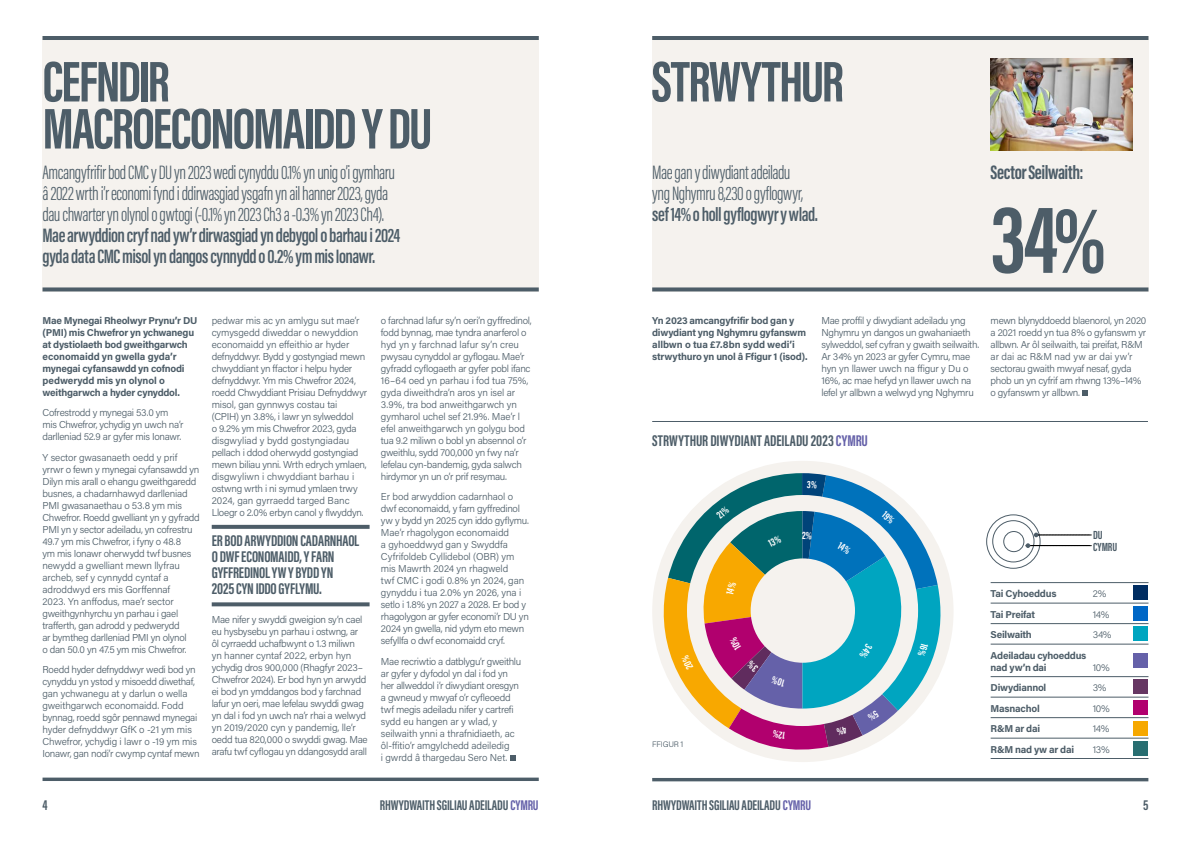
<style>
.page{position:relative;width:1191px;height:842px;background:#fff}
.page>*{position:absolute;margin:0;border:0;box-sizing:border-box;transform-origin:0 0}
.t1{font:700 97px "Acumin Pro Extra Cond";color:#4d5d68}
.t2{font:700 59px/47px "Acumin Pro Extra Cond";letter-spacing:-.03em;color:#4d5d68}
.t3{font:700 22px "Acumin Pro";color:#4d5d68}
.t4{font:300 20px/21px "Acumin Pro Extra Cond";letter-spacing:-.02em;color:#4d5d68}
.t5{font:600 20px/21px "Acumin Pro Extra Cond";letter-spacing:-.025em;color:#4d5d68}
.t6{font:700 20px "Acumin Pro Extra Cond";letter-spacing:-.02em;color:#4d5d68}
.t7{font:700 16px/16px "Acumin Pro Extra Cond";letter-spacing:-.005em;color:#4d5d68}
.t8{font:700 14.5px "Acumin Pro Extra Cond";letter-spacing:-.005em;color:#4d5d68}
.t9{font:700 12.1px/12.1px "Acumin Pro Extra Cond";color:#4d5d68}
.t10{font:300 10px/12px "Acumin Pro";letter-spacing:-.025em;color:#4d5d68}
.t11{font:700 10px/12px "Acumin Pro";letter-spacing:-.025em;color:#4d5d68}
.t12{font:300 8px "Acumin Pro";letter-spacing:-.015em;color:#4d5d68}
.s1{color:#6561a9}
</style>
<div class="page">
<hr style="left:652px;top:778px;width:496px;height:3px;background:#4d5d68">
<hr style="left:43px;top:778px;width:496px;height:3px;background:#4d5d68">
<div style="left:652px;top:36px;width:496px;height:255px;background:#f5f2ee"></div>
<svg style="left:652px;top:287px;width:496px;height:4px;background:#606e77"></svg>
<hr style="left:652px;top:36px;width:496px;height:4px;background:#4d5d68">
<svg style="left:1082px;top:390px;width:6px;height:6px"></svg>
<hr style="left:990px;top:582px;width:158px;height:1px;background:#4d5d68">
<hr style="left:990px;top:603px;width:158px;height:1px;background:#4d5d68">
<hr style="left:990px;top:623px;width:158px;height:1px;background:#4d5d68">
<hr style="left:990px;top:644px;width:158px;height:1px;background:#4d5d68">
<hr style="left:990px;top:676px;width:158px;height:1px;background:#4d5d68">
<hr style="left:990px;top:697px;width:158px;height:1px;background:#4d5d68">
<hr style="left:990px;top:717px;width:158px;height:1px;background:#4d5d68">
<hr style="left:990px;top:738px;width:158px;height:1px;background:#4d5d68">
<hr style="left:990px;top:758px;width:158px;height:1px;background:#4d5d68">
<div style="left:1133px;top:585px;width:15px;height:15px;background:#002d62"></div>
<div style="left:1133px;top:606px;width:15px;height:14px;background:#0067c6"></div>
<div style="left:1133px;top:626px;width:15px;height:15px;background:#00a5c0"></div>
<div style="left:1133px;top:653px;width:15px;height:15px;background:#6561a9"></div>
<div style="left:1133px;top:680px;width:15px;height:14px;background:#663763"></div>
<div style="left:1133px;top:700px;width:15px;height:15px;background:#b1006e"></div>
<div style="left:1133px;top:721px;width:15px;height:14px;background:#f6a800"></div>
<div style="left:1133px;top:741px;width:15px;height:15px;background:#286e71"></div>
<hr style="left:652px;top:421px;width:496px;height:1px;background:#4d5d68">
<div style="left:992px;top:520px;width:42px;height:42px;border:1px solid #4d5d68;border-radius:50%"></div>
<div style="left:986px;top:515px;width:54px;height:53px;border:1px solid #4d5d68;border-radius:50%"></div>
<div style="left:1003px;top:531px;width:21px;height:21px;border:1px solid #4d5d68;border-radius:50%"></div>
<svg style="left:1033px;top:533px;width:58px;height:4px"></svg>
<svg style="left:1025px;top:543px;width:66px;height:5px"></svg>
<img style="left:990px;top:58px;width:143px;height:92px">
<div style="left:652px;top:461px;width:301px;height:301px;background:#f5f2ee;border-radius:50%"></div>
<div style="left:43px;top:36px;width:496px;height:255px;background:#f5f2ee"></div>
<svg style="left:43px;top:287px;width:496px;height:4px;background:#606e77"></svg>
<hr style="left:43px;top:36px;width:496px;height:4px;background:#4d5d68">
<svg style="left:212px;top:525px;width:157px;height:4px"></svg>
<svg style="left:212px;top:602px;width:157px;height:4px"></svg>
<svg style="left:510px;top:755px;width:5px;height:6px"></svg>
<svg style="left:653px;top:473px;width:294px;height:281px"></svg>
<h2 class="t2" style="left:43px;top:58px;width:391px">CEFNDIR<br>MACROECONOMAIDD Y DU</h2>
<h3 class="t4" style="left:43px;top:162px;width:354px">Amcangyfrifir bod CMC y DU yn 2023 wedi cynyddu 0.1% yn unig o’i gymharu â 2022 wrth i’r economi fynd i ddirwasgiad ysgafn yn ail hanner 2023, gyda dau chwarter yn olynol o gwtogi (-0.1% yn 2023 Ch3 a -0.3% yn 2023 Ch4).</h3>
<h3 class="t5" style="left:43px;top:225px;width:359px">Mae arwyddion cryf nad yw’r dirwasgiad yn debygol o barhau i 2024 gyda data CMC misol yn dangos cynnydd o 0.2% ym mis Ionawr.</h3>
<p class="t11" style="left:43px;top:314px;width:156px">Mae Mynegai Rheolwyr Prynu’r DU (PMI) mis Chwefror yn ychwanegu at dystiolaeth bod gweithgarwch economaidd yn gwella gyda’r mynegai cyfansawdd yn cofnodi pedwerydd mis yn olynol o weithgarwch a hyder cynyddol.</p>
<p class="t10" style="left:43px;top:406px;width:143px">Cofrestrodd y mynegai 53.0 ym mis Chwefror, ychydig yn uwch na’r darlleniad 52.9 ar gyfer mis Ionawr.</p>
<p class="t10" style="left:43px;top:451px;width:159px">Y sector gwasanaeth oedd y prif yrrwr o fewn y mynegai cyfansawdd yn Dilyn mis arall o ehangu gweithgaredd busnes, a chadarnhawyd darlleniad PMI gwasanaethau o 53.8 ym mis Chwefror. Roedd gwelliant yn y gyfradd PMI yn y sector adeiladu, yn cofrestru 49.7 ym mis Chwefror, i fyny o 48.8<br>ym mis Ionawr oherwydd twf busnes newydd a gwelliant mewn llyfrau archeb, sef y cynnydd cyntaf a adroddwyd ers mis Gorffennaf<br>2023. Yn anffodus, mae’r sector gweithgynhyrchu yn parhau i gael trafferth, gan adrodd y pedwerydd<br>ar bymtheg darlleniad PMI yn olynol<br>o dan 50.0 yn 47.5 ym mis Chwefror.</p>
<p class="t10" style="left:43px;top:663px;width:159px">Roedd hyder defnyddwyr wedi bod yn cynyddu yn ystod y misoedd diwethaf, gan ychwanegu at y darlun o wella gweithgarwch economaidd. Fodd bynnag, roedd sgôr pennawd mynegai hyder defnyddwyr GfK o -21 ym mis Chwefror, ychydig i lawr o -19 ym mis Ionawr, gan nodi’r cwymp cyntaf mewn</p>
<p class="t10" style="left:212px;top:314px;width:157px">pedwar mis ac yn amlygu sut mae’r cymysgedd diweddar o newyddion economaidd yn effeithio ar hyder defnyddwyr. Bydd y gostyngiad mewn chwyddiant yn ffactor i helpu hyder defnyddwyr. Ym mis Chwefror 2024, roedd Chwyddiant Prisiau Defnyddwyr misol, gan gynnwys costau tai (CPIH) yn 3.8%, i lawr yn sylweddol<br>o 9.2% ym mis Chwefror 2023, gyda disgwyliad y bydd gostyngiadau pellach i ddod oherwydd gostyngiad mewn biliau ynni. Wrth edrych ymlaen, disgwyliwn i chwyddiant barhau i ostwng wrth i ni symud ymlaen trwy 2024, gan gyrraedd targed Banc Lloegr o 2.0% erbyn canol y flwyddyn.</p>
<h3 class="t7" style="left:212px;top:532px;width:149px">ER BOD ARWYDDION CADARNHAOL<br>O DWF ECONOMAIDD, Y FARN<br>GYFFREDINOL YW Y BYDD YN<br>2025 CYN IDDO GYFLYMU.</h3>
<p class="t10" style="left:212px;top:613px;width:157px">Mae nifer y swyddi gweigion sy’n cael eu hysbysebu yn parhau i ostwng, ar ôl cyrraedd uchafbwynt o 1.3 miliwn<br>yn hanner cyntaf 2022, erbyn hyn ychydig dros 900,000 (Rhagfyr 2023– Chwefror 2024). Er bod hyn yn arwydd ei bod yn ymddangos bod y farchnad lafur yn oeri, mae lefelau swyddi gwag yn dal i fod yn uwch na’r rhai a welwyd yn 2019/2020 cyn y pandemig, lle’r oedd tua 820,000 o swyddi gwag. Mae arafu twf cyflogau yn ddangosydd arall</p>
<p class="t10" style="left:381px;top:314px;width:152px">o farchnad lafur sy’n oeri’n gyffredinol, fodd bynnag, mae tyndra anarferol o hyd yn y farchnad lafur sy’n creu pwysau cynyddol ar gyflogau. Mae’r gyfradd cyflogaeth ar gyfer pobl ifanc 16–64 oed yn parhau i fod tua 75%, gyda diweithdra’n aros yn isel ar 3.9%, tra bod anweithgarwch yn gymharol uchel sef 21.9%. Mae’r l efel anweithgarwch yn golygu bod tua 9.2 miliwn o bobl yn absennol o’r gweithlu, sydd 700,000 yn fwy na’r lefelau cyn-bandemig, gyda salwch hirdymor yn un o’r prif resymau.</p>
<p class="t10" style="left:381px;top:490px;width:150px">Er bod arwyddion cadarnhaol o dwf economaidd, y farn gyffredinol yw y bydd yn 2025 cyn iddo gyflymu.<br>Mae’r rhagolygon economaidd<br>a gyhoeddwyd gan y Swyddfa<br>Cyfrifoldeb Cyllidebol (OBR) ym mis Mawrth 2024 yn rhagweld<br>twf CMC i godi 0.8% yn 2024, gan gynyddu i tua 2.0% yn 2026, yna i setlo i 1.8% yn 2027 a 2028. Er bod y rhagolygon ar gyfer economi’r DU yn<br>2024 yn gwella, nid ydym eto mewn sefyllfa o dwf economaidd cryf.</p>
<p class="t10" style="left:381px;top:655px;width:142px">Mae recriwtio a datblygu’r gweithlu ar gyfer y dyfodol yn dal i fod yn her allweddol i’r diwydiant oresgyn a gwneud y mwyaf o’r cyfleoedd twf megis adeiladu nifer y cartrefi sydd eu hangen ar y wlad, y seilwaith ynni a thrafnidiaeth, ac ôl-ffitio’r amgylchedd adeiledig<br>i gwrdd â thargedau Sero Net.</p>
<h2 class="t2" style="left:651px;top:58px;width:194px">STRWYTHUR</h2>
<h3 class="t4" style="left:652px;top:162px;width:152px">Mae gan y diwydiant adeiladu yng Nghymru 8,230 o gyflogwyr,</h3>
<h3 class="t5" style="left:652px;top:204px;width:167px">sef 14% o holl gyflogwyr y wlad.</h3>
<h3 class="t6" style="left:990px;top:160px;width:94px">Sector Seilwaith:</h3>
<h1 class="t1" style="left:990px;top:181px;width:117px">34%</h1>
<p class="t11" style="left:652px;top:314px;width:157px">Yn 2023 amcangyfrifir bod gan y diwydiant yng Nghymru gyfanswm allbwn o tua £7.8bn sydd wedi’i strwythuro yn unol â Ffigur 1 (isod).</p>
<p class="t10" style="left:821px;top:314px;width:159px">Mae proffil y diwydiant adeiladu yng Nghymru yn dangos un gwahaniaeth sylweddol, sef cyfran y gwaith seilwaith.<br>Ar 34% yn 2023 ar gyfer Cymru, mae hyn yn llawer uwch na ffigur y Du o 16%, ac mae hefyd yn llawer uwch na lefel yr allbwn a welwyd yng Nghymru</p>
<p class="t10" style="left:990px;top:314px;width:157px">mewn blynyddoedd blaenorol, yn 2020 a 2021 roedd yn tua 8% o gyfanswm yr allbwn. Ar ôl seilwaith, tai preifat, R&amp;M ar dai ac R&amp;M nad yw ar dai yw’r sectorau gwaith mwyaf nesaf, gyda phob un yn cyfrif am rhwng 13%–14% o gyfanswm yr allbwn.</p>
<h3 class="t3" style="left:787px;top:413px;width:32px">UK</h3>
<h3 class="t7" style="left:652px;top:433px;width:217px">STRWYTHUR DIWYDIANT ADEILADU 2023 <span class="s1">CYMRU</span></h3>
<p class="t12" style="left:652px;top:738px;width:33px">FFIGUR 1</p>
<p class="t9" style="left:1093px;top:529px;width:26px">DU<br>CYMRU</p>
<p class="t11" style="left:990px;top:587px;width:67px">Tai Cyhoeddus</p>
<p class="t10" style="left:1092px;top:587px;width:15px">2%</p>
<p class="t11" style="left:990px;top:608px;width:46px">Tai Preifat</p>
<p class="t10" style="left:1092px;top:608px;width:18px">14%</p>
<p class="t11" style="left:990px;top:628px;width:43px">Seilwaith</p>
<p class="t10" style="left:1092px;top:628px;width:20px">34%</p>
<p class="t11" style="left:990px;top:649px;width:97px">Adeiladau cyhoeddus nad yw’n dai</p>
<p class="t10" style="left:1092px;top:661px;width:19px">10%</p>
<p class="t11" style="left:990px;top:681px;width:57px">Diwydiannol</p>
<p class="t10" style="left:1092px;top:681px;width:15px">3%</p>
<p class="t11" style="left:990px;top:702px;width:51px">Masnachol</p>
<p class="t10" style="left:1092px;top:702px;width:19px">10%</p>
<p class="t11" style="left:990px;top:722px;width:51px">R&amp;M ar dai</p>
<p class="t10" style="left:1092px;top:722px;width:18px">14%</p>
<p class="t11" style="left:990px;top:743px;width:85px">R&amp;M nad yw ar dai</p>
<p class="t10" style="left:1092px;top:743px;width:18px">13%</p>
<h3 class="t8" style="left:43px;top:796px;width:7px">4</h3>
<h3 class="t8" style="left:380px;top:796px;width:160px">RHWYDWAITH SGILIAU ADEILADU <span class="s1">CYMRU</span></h3>
<h3 class="t8" style="left:652px;top:797px;width:160px">RHWYDWAITH SGILIAU ADEILADU <span class="s1">CYMRU</span></h3>
<h3 class="t8" style="left:1143px;top:797px;width:7px">5</h3>
</div>
